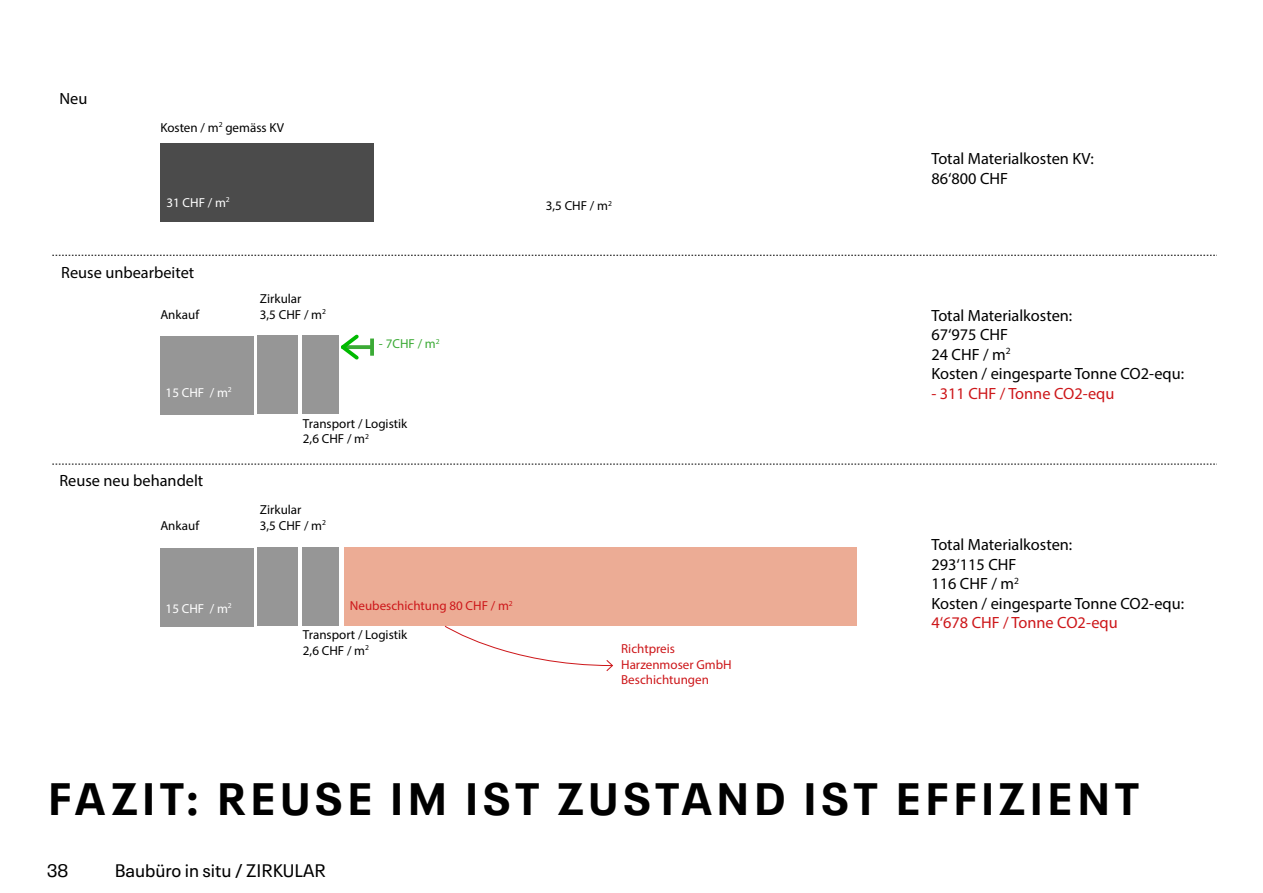
<style>
.page{position:relative;width:1263px;height:893px;background:#fff}
.page>*{position:absolute;margin:0;border:0;box-sizing:border-box;transform-origin:0 0}
.t1{font:700 45px "Neue Plak Text";letter-spacing:.09em;color:#000}
.t2{font:18px "Neue Plak Text";color:#000}
.t3{font:16.35px/19.5px "Myriad Pro";color:#000}
.t4{font:16.35px "Myriad Pro";color:#cd171a}
.t5{font:13.05px/15.6px "Myriad Pro";color:#000}
.t6{font:13.05px/15.6px "Myriad Pro";color:#cd171a}
.t7{font:13.05px "Myriad Pro";color:#fff}
.t8{font:13.05px "Myriad Pro";color:#3baa35}
</style>
<div class="page">
<div style="left:344px;top:547px;width:512px;height:79px;background:#ecac95"></div>
<svg style="left:444px;top:626px;width:169px;height:45px"></svg>
<div style="left:160px;top:143px;width:214px;height:79px;background:#4b4b4b"></div>
<div style="left:160px;top:336px;width:94px;height:78px;background:#969696"></div>
<div style="left:160px;top:548px;width:94px;height:78px;background:#969696"></div>
<div style="left:258px;top:335px;width:40px;height:79px;background:#969696"></div>
<div style="left:258px;top:547px;width:40px;height:79px;background:#969696"></div>
<div style="left:303px;top:335px;width:36px;height:79px;background:#969696"></div>
<div style="left:303px;top:547px;width:36px;height:79px;background:#969696"></div>
<svg style="left:362px;top:345px;width:8px;height:4px"></svg>
<svg style="left:370px;top:339px;width:4px;height:17px"></svg>
<svg style="left:341px;top:334px;width:21px;height:26px"></svg>
<svg style="left:52px;top:255px;width:1163px;height:1px"></svg>
<svg style="left:52px;top:464px;width:1163px;height:1px"></svg>
<p class="t3" style="left:59px;top:88px;width:29px">Neu</p>
<p class="t5" style="left:160px;top:119px;width:125px">Kosten / m<sup>2</sup> gemäss KV</p>
<p class="t7" style="left:166px;top:194px;width:65px">31 CHF / m<sup>2</sup></p>
<p class="t3" style="left:61px;top:263px;width:135px">Reuse unbearbeitet</p>
<p class="t5" style="left:160px;top:307px;width:40px">Ankauf</p>
<p class="t7" style="left:166px;top:384px;width:68px">15 CHF / m<sup>2</sup></p>
<p class="t3" style="left:59px;top:471px;width:145px">Reuse neu behandelt</p>
<p class="t5" style="left:160px;top:518px;width:40px">Ankauf</p>
<p class="t5" style="left:260px;top:291px;width:68px">Zirkular<br>3,5 CHF / m<sup>2</sup></p>
<p class="t8" style="left:379px;top:336px;width:62px">- 7CHF / m<sup>2</sup></p>
<p class="t5" style="left:303px;top:415px;width:106px">Transport / Logistik<br>2,6 CHF / m<sup>2</sup></p>
<p class="t5" style="left:260px;top:502px;width:68px">Zirkular<br>3,5 CHF / m<sup>2</sup></p>
<p class="t7" style="left:166px;top:600px;width:68px">15 CHF / m<sup>2</sup></p>
<p class="t6" style="left:350px;top:598px;width:164px">Neubeschichtung 80 CHF / m<sup>2</sup></p>
<p class="t5" style="left:303px;top:627px;width:106px">Transport / Logistik<br>2,6 CHF / m<sup>2</sup></p>
<p class="t5" style="left:546px;top:198px;width:68px">3,5 CHF / m<sup>2</sup></p>
<p class="t6" style="left:621px;top:640px;width:112px">Richtpreis<br>Harzenmoser GmbH<br>Beschichtungen</p>
<p class="t3" style="left:931px;top:149px;width:164px">Total Materialkosten KV:<br>86‘800 CHF</p>
<p class="t3" style="left:931px;top:305px;width:254px">Total Materialkosten:<br>67‘975 CHF<br>24 CHF / m<sup>2<br></sup>Kosten / eingesparte Tonne CO2-equ:</p>
<p class="t4" style="left:931px;top:383px;width:185px">- 311 CHF / Tonne CO2-equ</p>
<p class="t3" style="left:931px;top:535px;width:254px">Total Materialkosten:<br>293‘115 CHF<br>116 CHF / m<sup>2<br></sup>Kosten / eingesparte Tonne CO2-equ:</p>
<p class="t4" style="left:931px;top:613px;width:188px">4‘678 CHF / Tonne CO2-equ</p>
<h1 class="t1" style="left:48px;top:762px;width:1093px">FAZIT: REUSE IM IST ZUSTAND IST EFFIZIENT</h1>
<p class="t2" style="left:47px;top:856px;width:23px">38</p>
<p class="t2" style="left:115px;top:856px;width:212px">Baubüro in situ / ZIRKULAR</p>
</div>
